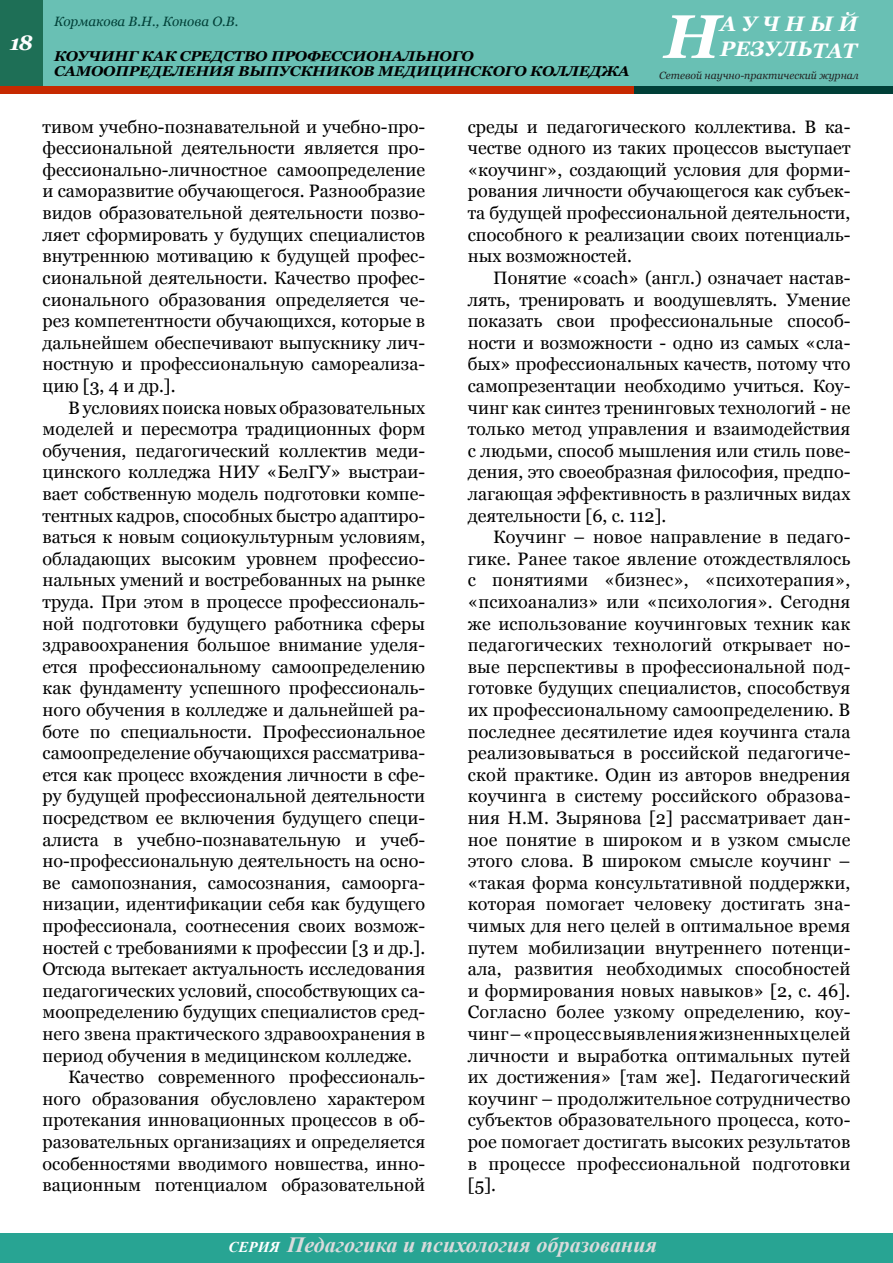
<style>
.page{position:relative;width:893px;height:1263px;background:#fff}
.page>*{position:absolute;margin:0;border:0;box-sizing:border-box;transform-origin:0 0}
.t1{font:italic 700 61.5px "Georgia";color:#fff}
.t2{font:italic 700 21.75px "Times New Roman";color:#dadbdc}
.t3{font:italic 700 21px/25.2px "Georgia";color:#fff}
.t4{font:18px/21.6px "Georgia";color:#000;text-align:justify}
.t5{font:italic 700 14.25px/15px "Georgia";letter-spacing:-.01em;color:#000;scale:1.05 1}
.t6{font:italic 13.5px "Georgia";color:#003f37}
.t7{font:italic 10.5px "Georgia";color:#222}
.s1{font-size:15px;color:#fff}
</style>
<div class="page">
<div style="left:0;top:1233px;width:893px;height:30px;background:#28a493"></div>
<div style="left:0;top:0;width:893px;height:94px;background:#69c0b4"></div>
<div style="left:0;top:0;width:43px;height:90px;background:#1e6f56"></div>
<div style="left:0;top:86px;width:655px;height:8px;background:#c62900"></div>
<div style="left:634px;top:86px;width:259px;height:8px;background:#003f37"></div>
<p class="t3" style="left:10px;top:30px;width:24px">18</p>
<p class="t3" style="left:720px;top:11px;width:139px">АУЧНЫЙ<br>РЕЗУЛЬТАТ</p>
<p class="t7" style="left:659px;top:68px;width:201px">Сетевой научно-практический журнал</p>
<p class="t6" style="left:54px;top:13px;width:186px">Кормакова В.Н., Конова О.В.</p>
<h1 class="t1" style="left:664px;top:-3px;width:58px">Н</h1>
<p class="t5" style="left:54px;top:48px;width:550px">КОУЧИНГ КАК СРЕДСТВО ПРОФЕССИОНАЛЬНОГО<br>САМООПРЕДЕЛЕНИЯ ВЫПУСКНИКОВ МЕДИЦИНСКОГО КОЛЛЕДЖА</p>
<p class="t4" style="left:43px;top:116px;width:384px">тивом учебно-познавательной и учебно-про&shy;фессиональной деятельности является про&shy;фессионально-личностное самоопределение и саморазвитие обучающегося. Разнообразие видов образовательной деятельности позво&shy;ляет сформировать у будущих специалистов внутреннюю мотивацию к будущей профес&shy;сиональной деятельности. Качество профес&shy;сионального образования определяется че&shy;рез компетентности обучающихся, которые в дальнейшем обеспечивают выпускнику лич&shy;ностную и профессиональную самореализа&shy;цию [3, 4 и др.].</p>
<p class="t4" style="left:68px;top:397px;width:359px">В условиях поиска новых образовательных</p>
<p class="t4" style="left:43px;top:418px;width:384px">моделей и пересмотра традиционных форм</p>
<p class="t4" style="left:43px;top:440px;width:384px">обучения, педагогический коллектив меди-</p>
<p class="t4" style="left:43px;top:462px;width:384px">цинского колледжа НИУ «БелГУ» выстраи-</p>
<p class="t4" style="left:43px;top:483px;width:384px">вает собственную модель подготовки компе-</p>
<p class="t4" style="left:43px;top:505px;width:384px">тентных кадров, способных быстро адаптиро-</p>
<p class="t4" style="left:43px;top:526px;width:384px">ваться к новым социокультурным условиям,</p>
<p class="t4" style="left:43px;top:548px;width:384px">обладающих высоким уровнем профессио-</p>
<p class="t4" style="left:43px;top:570px;width:384px">нальных умений и востребованных на рынке</p>
<p class="t4" style="left:43px;top:591px;width:384px">труда. При этом в процессе профессиональ-</p>
<p class="t4" style="left:43px;top:613px;width:384px">ной подготовки будущего работника сферы</p>
<p class="t4" style="left:43px;top:634px;width:384px">здравоохранения большое внимание уделя-</p>
<p class="t4" style="left:43px;top:656px;width:384px">ется профессиональному самоопределению</p>
<p class="t4" style="left:43px;top:678px;width:384px">как фундаменту успешного профессиональ-</p>
<p class="t4" style="left:43px;top:699px;width:384px">ного обучения в колледже и дальнейшей ра-</p>
<p class="t4" style="left:43px;top:721px;width:384px">боте по специальности. Профессиональное</p>
<p class="t4" style="left:43px;top:742px;width:384px">самоопределение обучающихся рассматрива-</p>
<p class="t4" style="left:43px;top:764px;width:384px">ется как процесс вхождения личности в сфе-</p>
<p class="t4" style="left:43px;top:786px;width:384px">ру будущей профессиональной деятельности</p>
<p class="t4" style="left:43px;top:807px;width:384px">посредством ее включения будущего специ-</p>
<p class="t4" style="left:43px;top:829px;width:384px">алиста в учебно-познавательную и учеб-</p>
<p class="t4" style="left:43px;top:850px;width:384px">но-профессиональную деятельность на осно-</p>
<p class="t4" style="left:43px;top:872px;width:384px">ве самопознания, самосознания, самоорга-</p>
<p class="t4" style="left:43px;top:894px;width:384px">низации, идентификации себя как будущего</p>
<p class="t4" style="left:43px;top:915px;width:384px">профессионала, соотнесения своих возмож-</p>
<p class="t4" style="left:43px;top:937px;width:384px">ностей с требованиями к профессии [3 и др.].</p>
<p class="t4" style="left:43px;top:958px;width:384px">Отсюда вытекает актуальность исследования</p>
<p class="t4" style="left:43px;top:980px;width:384px">педагогических условий, способствующих са-</p>
<p class="t4" style="left:43px;top:1002px;width:384px">моопределению будущих специалистов сред-</p>
<p class="t4" style="left:43px;top:1023px;width:384px">него звена практического здравоохранения в</p>
<p class="t4" style="left:43px;top:1045px;width:371px">период обучения в медицинском колледже.</p>
<p class="t4" style="left:68px;top:1066px;width:359px">Качество современного профессиональ-</p>
<p class="t4" style="left:43px;top:1088px;width:384px">ного образования обусловлено характером</p>
<p class="t4" style="left:43px;top:1110px;width:384px">протекания инновационных процессов в об-</p>
<p class="t4" style="left:43px;top:1131px;width:384px">разовательных организациях и определяется</p>
<p class="t4" style="left:43px;top:1153px;width:384px">особенностями вводимого новшества, инно-</p>
<p class="t4" style="left:43px;top:1174px;width:384px">вационным потенциалом образовательной</p>
<p class="t4" style="left:468px;top:116px;width:384px">среды и педагогического коллектива. В ка&shy;честве одного из таких процессов выступает «коучинг», создающий условия для форми&shy;рования личности обучающегося как субъек&shy;та будущей профессиональной деятельности, способного к реализации своих потенциаль&shy;ных возможностей.</p>
<p class="t4" style="left:468px;top:267px;width:384px;text-indent:26px">Понятие «coach» (англ.) означает настав&shy;лять, тренировать и воодушевлять. Умение показать свои профессиональные способ&shy;ности и возможности - одно из самых «сла&shy;бых» профессиональных качеств, потому что самопрезентации необходимо учиться. Коу&shy;чинг как синтез тренинговых технологий - не только метод управления и взаимодействия с людьми, способ мышления или стиль пове&shy;дения, это своеобразная философия, предпо&shy;лагающая эффективность в различных видах деятельности [6, с. 112].</p>
<p class="t4" style="left:468px;top:526px;width:384px;text-indent:26px">Коучинг – новое направление в педаго&shy;гике. Ранее такое явление отождествлялось с понятиями «бизнес», «психотерапия», «психоанализ» или «психология». Сегодня же использование коучинговых техник как педагогических технологий открывает но&shy;вые перспективы в профессиональной под&shy;готовке будущих специалистов, способствуя их профессиональному самоопределению. В последнее десятилетие идея коучинга стала реализовываться в российской педагогиче&shy;ской практике. Один из авторов внедрения коучинга в систему российского образова&shy;ния Н.М. Зырянова [2] рассматривает дан&shy;ное понятие в широком и в узком смысле этого слова. В широком смысле коучинг – «такая форма консультативной поддержки, которая помогает человеку достигать зна&shy;чимых для него целей в оптимальное время путем мобилизации внутреннего потенци&shy;ала, развития необходимых способностей и формирования новых навыков» [2, с. 46].<br>Согласно более узкому определению, коу&shy;чинг – «процесс выявления жизненных целей личности и выработка оптимальных путей их достижения» [там же]. Педагогический коучинг – продолжительное сотрудничество субъектов образовательного процесса, кото&shy;рое помогает достигать высоких результатов в процессе профессиональной подготовки [5].</p>
<p class="t2" style="left:229px;top:1229px;width:430px"><span class="s1">СЕРИЯ</span> Педагогика и психология образования</p>
</div>
